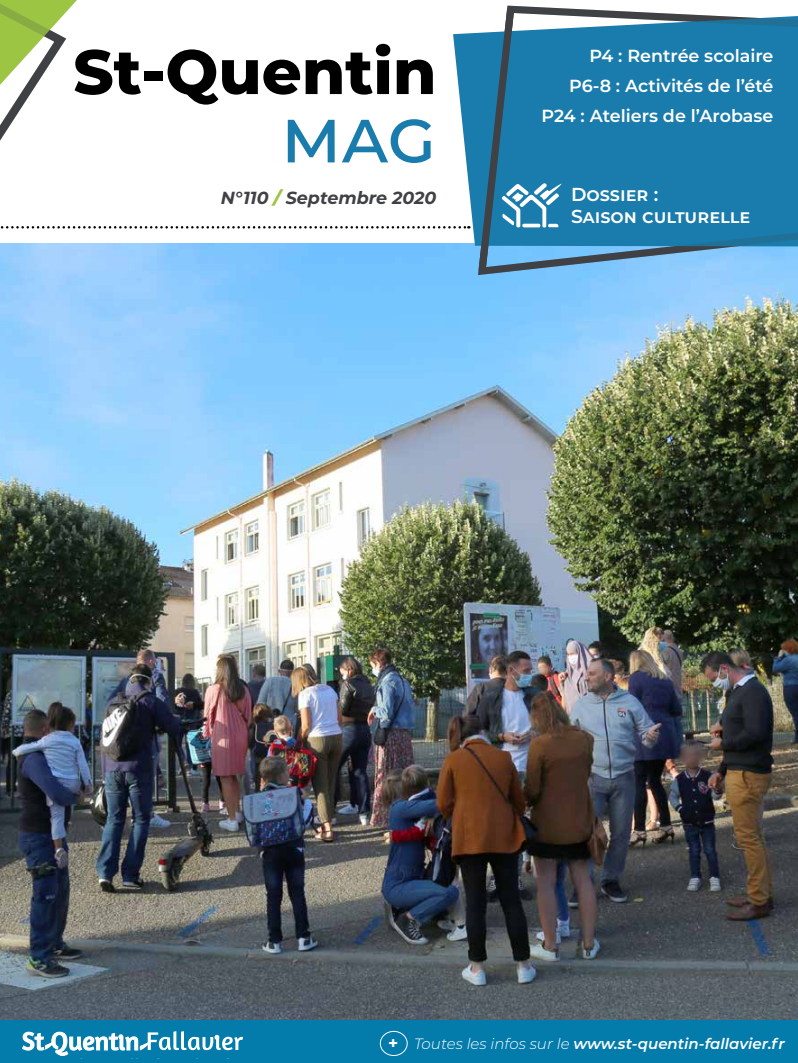
<style>
.page{position:relative;width:798px;height:1063px;background:#fff}
.page>*{position:absolute;margin:0;border:0;box-sizing:border-box;transform-origin:0 0}
.t1{font:500 75px "Montserrat";color:#1a7cac}
.t2{font:800 62.5px "Montserrat";color:#000}
.t3{font:600 18.75px/22.5px "Montserrat";color:#fff}
.t4{font:600 17.5px/30px "Montserrat";color:#fff;text-align:right}
.t5{font:italic 700 17.5px "Montserrat";color:#3f4144}
.t6{font:italic 600 15px "Montserrat";color:#fff}
.s1{font-weight:800;color:#9cc544}
.s2{font-weight:700;font-style:normal;font-size:17px}
.s3{font-weight:300}
</style>
<div class="page">
<div style="left:0;top:1020px;width:797px;height:43px;background:#037cac"></div>
<svg style="left:22px;top:1031px;width:221px;height:25px"></svg>
<div style="left:380px;top:1031px;width:27px;height:25px;border:1px solid #fff;border-radius:50%"></div>
<img style="left:0;top:276px;width:797px;height:744px">
<svg style="left:561px;top:8px;width:236px;height:267px;background:#2d85b2"></svg>
<svg style="left:0;top:0;width:561px;height:276px"></svg>
<h2 class="t2" style="left:73px;top:26px;width:364px">St-Quentin</h2>
<h1 class="t1" style="left:280px;top:83px;width:157px">mag</h1>
<p class="t5" style="left:221px;top:185px;width:217px">N°110 <span class="s1">/</span> Septembre 2020</p>
<p class="t4" style="left:541px;top:40px;width:233px">P4 : Rentrée scolaire<br>P6-8 : Activités de l’été<br>P24 : Ateliers de l’Arobase</p>
<p class="t3" style="left:570px;top:182px;width:181px">Dossier :<br>Saison culturelle</p>
<p class="t6" style="left:388px;top:1033px;width:398px"><span class="s2">+</span> <span class="s3">Toutes les infos sur le</span> www.st-quentin-fallavier.fr</p>
</div>
